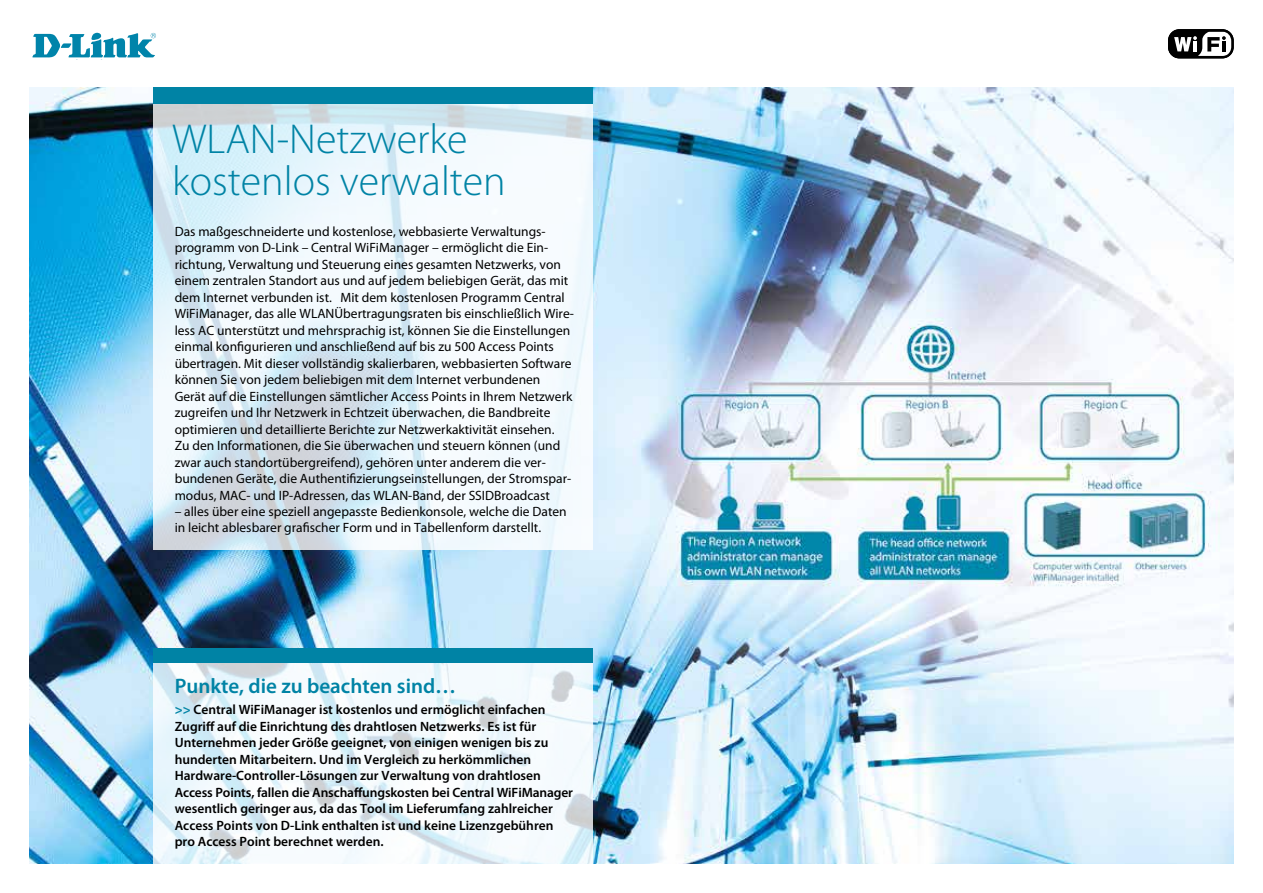
<style>
.page{position:relative;width:1263px;height:893px;background:#fff}
.page>*{position:absolute;margin:0;border:0;box-sizing:border-box;transform-origin:0 0}
.t1{font:300 42px/42px "Myriad Pro";color:#0083a5}
.t2{font:600 21px "Myriad Pro";color:#0083a5}
.t3{font:13.5px/16.5px "Myriad Pro";color:#000}
.t4{font:600 13.5px/16.5px "Myriad Pro";color:#000}
.s1{font-weight:700;color:#0083a5}
</style>
<div class="page">
<img style="left:30px;top:87px;width:1203px;height:776px">
<svg style="left:153px;top:663px;width:440px;height:200px;fill:#f4fafe"></svg>
<svg style="left:153px;top:104px;width:440px;height:445px;fill:#eff8fd"></svg>
<div style="left:153px;top:87px;width:440px;height:17px;background:#0083a5"></div>
<svg style="left:32px;top:33px;width:124px;height:25px"></svg>
<div style="left:1168px;top:26px;width:65px;height:36px;background:linear-gradient(to right,#fff,#fff)"></div>
<svg style="left:1168px;top:31px;width:65px;height:28px"></svg>
<svg style="left:1168px;top:30px;width:65px;height:28px"></svg>
<div style="left:153px;top:648px;width:440px;height:15px;background:#0083a5"></div>
<h1 class="t1" style="left:172px;top:119px;width:335px">WLAN-Netzwerke kostenlos verwalten</h1>
<p class="t3" style="left:175px;top:223px;width:401px">Das maßgeschneiderte und kostenlose, webbasierte Verwaltungs&shy;programm von D-Link – Central WiFiManager – ermöglicht die Ein&shy;richtung, Verwaltung und Steuerung eines gesamten Netzwerks, von einem zentralen Standort aus und auf jedem beliebigen Gerät, das mit dem Internet verbunden ist. Mit dem kostenlosen Programm Central WiFiManager, das alle WLANÜbertragungsraten bis einschließlich Wire&shy;less AC unterstützt und mehrsprachig ist, können Sie die Einstellungen einmal konfigurieren und anschließend auf bis zu 500 Access Points übertragen. Mit dieser vollständig skalierbaren, webbasierten Software können Sie von jedem beliebigen mit dem Internet verbundenen Gerät auf die Einstellungen sämtlicher Access Points in Ihrem Netzwerk zugreifen und Ihr Netzwerk in Echtzeit überwachen, die Bandbreite optimieren und detaillierte Berichte zur Netzwerkaktivität einsehen.<br>Zu den Informationen, die Sie überwachen und steuern können (und zwar auch standortübergreifend), gehören unter anderem die ver&shy;bundenen Geräte, die Authentifizierungseinstellungen, der Stromspar&shy;modus, MAC- und IP-Adressen, das WLAN-Band, der SSIDBroadcast</p>
<p class="t3" style="left:175px;top:503px;width:394px">– alles über eine speziell angepasste Bedienkonsole, welche die Daten in leicht ablesbarer grafischer Form und in Tabellenform darstellt.</p>
<h2 class="t2" style="left:175px;top:672px;width:283px">Punkte, die zu beachten sind…</h2>
<p class="t4" style="left:175px;top:701px;width:400px"><span class="s1">&gt;&gt;</span> Central WiFiManager ist kostenlos und ermöglicht einfachen Zugriff auf die Einrichtung des drahtlosen Netzwerks. Es ist für Unternehmen jeder Größe geeignet, von einigen wenigen bis zu hunderten Mitarbeitern. Und im Vergleich zu herkömmlichen Hardware-Controller-Lösungen zur Verwaltung von drahtlosen Access Points, fallen die Anschaffungskosten bei Central WiFiManager wesentlich geringer aus, da das Tool im Lieferumfang zahlreicher Access Points von D-Link enthalten ist und keine Lizenzgebühren pro Access Point berechnet werden.</p>
</div>
